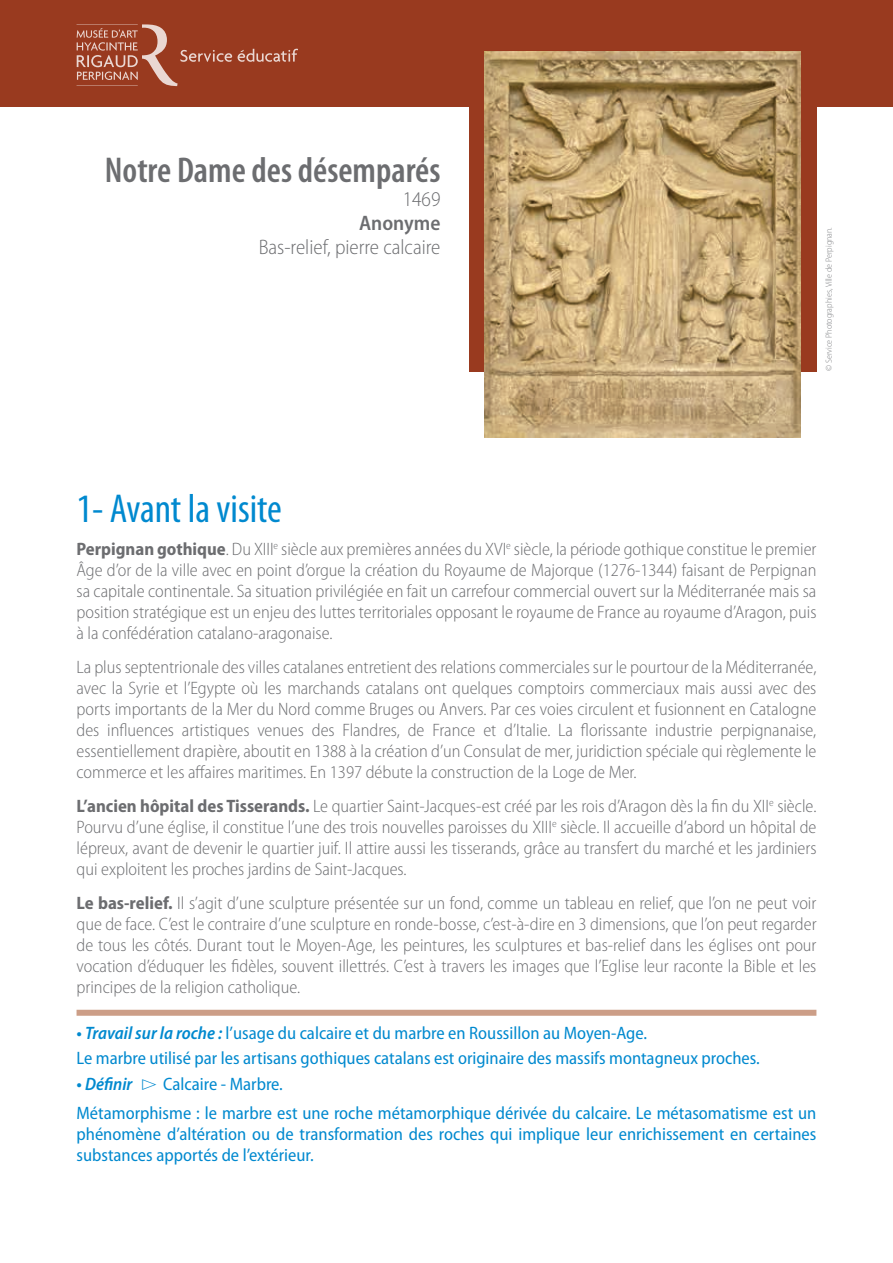
<style>
.page{position:relative;width:893px;height:1263px;background:#fff}
.page>*{position:absolute;margin:0;border:0;box-sizing:border-box;transform-origin:0 0}
.t1{font:condensed 40.5px "Myriad Pro";color:#0089cf}
.t2{font:600 condensed 36px "Myriad Pro";color:#6c6d70}
.t3{font:300 semi-condensed 21px "Myriad Pro";color:#6c6d70}
.t4{font:600 semi-condensed 21px "Myriad Pro";color:#6c6d70}
.t5{font:300 semi-condensed 18px/21px "Myriad Pro";color:#6c6d70;text-align:justify}
.t6{font:semi-condensed 18px/25.2px "Myriad Pro";color:#0089cf}
.t7{font:300 semi-condensed 9px "Myriad Pro";color:#808285}
.s1{font-weight:700}
.s2{font-weight:600;font-style:italic}
.s3{font-family:"Eclectic One";font-stretch:normal}
</style>
<div class="page">
<div style="left:0;top:0;width:893px;height:106px;background:#993a1f"></div>
<div style="left:77px;top:1010px;width:739px;height:6px;background:#cc9e87"></div>
<svg style="left:77px;top:24px;width:221px;height:62px"></svg>
<div style="left:469px;top:24px;width:347px;height:348px;background:#993a1f"></div>
<img style="left:484px;top:52px;width:316px;height:385px">
<h2 class="t2" style="left:105px;top:151px;width:337px">Notre Dame des désemparés</h2>
<p class="t3" style="left:403px;top:188px;width:39px">1469</p>
<p class="t4" style="left:359px;top:212px;width:83px">Anonyme</p>
<p class="t3" style="left:259px;top:236px;width:183px">Bas-relief, pierre calcaire</p>
<p class="t7" style="left:824px;top:371px;width:146px;rotate:-90deg">© Service Photographies, Ville de Perpignan.</p>
<h1 class="t1" style="left:77px;top:484px;width:207px">1- Avant la visite</h1>
<p class="t5" style="left:77px;top:539px;width:741px"><span class="s1">Perpignan gothique</span>. Du XIII<sup>e</sup> siècle aux premières années du XVI<sup>e</sup> siècle, la période gothique constitue le premier Âge d’or de la ville avec en point d’orgue la création du Royaume de Majorque (1276-1344) faisant de Perpignan sa capitale continentale. Sa situation privilégiée en fait un carrefour commercial ouvert sur la Méditerranée mais sa position stratégique est un enjeu des luttes territoriales opposant le royaume de France au royaume d’Aragon, puis à la confédération catalano-aragonaise.</p>
<p class="t5" style="left:77px;top:657px;width:741px">La plus septentrionale des villes catalanes entretient des relations commerciales sur le pourtour de la Méditerranée, avec la Syrie et l’Egypte où les marchands catalans ont quelques comptoirs commerciaux mais aussi avec des ports importants de la Mer du Nord comme Bruges ou Anvers. Par ces voies circulent et fusionnent en Catalogne des influences artistiques venues des Flandres, de France et d’Italie. La florissante industrie perpignanaise, essentiellement drapière, aboutit en 1388 à la création d’un Consulat de mer, juridiction spéciale qui règlemente le commerce et les affaires maritimes. En 1397 débute la construction de la Loge de Mer.</p>
<p class="t5" style="left:77px;top:796px;width:741px"><span class="s1">L’ancien hôpital des Tisserands.</span> Le quartier Saint-Jacques-est créé par les rois d’Aragon dès la fin du XII<sup>e</sup> siècle.<br>Pourvu d’une église, il constitue l’une des trois nouvelles paroisses du XIII<sup>e</sup> siècle. Il accueille d’abord un hôpital de lépreux, avant de devenir le quartier juif. Il attire aussi les tisserands, grâce au transfert du marché et les jardiniers qui exploitent les proches jardins de Saint-Jacques.</p>
<p class="t5" style="left:77px;top:892px;width:741px"><span class="s1">Le bas-relief.</span> Il s’agit d’une sculpture présentée sur un fond, comme un tableau en relief, que l’on ne peut voir que de face. C’est le contraire d’une sculpture en ronde-bosse, c’est-à-dire en 3 dimensions, que l’on peut regarder de tous les côtés. Durant tout le Moyen-Age, les peintures, les sculptures et bas-relief dans les églises ont pour vocation d’éduquer les fidèles, souvent illettrés. C’est à travers les images que l’Eglise leur raconte la Bible et les principes de la religion catholique.</p>
<p class="t6" style="left:77px;top:1021px;width:685px"><span class="s2">• Travail sur la roche :</span> l’usage du calcaire et du marbre en Roussillon au Moyen-Age.<br>Le marbre utilisé par les artisans gothiques catalans est originaire des massifs montagneux proches.</p>
<p class="t6" style="left:77px;top:1069px;width:741px;line-height:29.5px"><span class="s2">• Définir</span> <span class="s3">Z</span> Calcaire - Marbre.<br>Métamorphisme : le marbre est une roche métamorphique dérivée du calcaire. Le métasomatisme est un</p>
<p class="t6" style="left:77px;top:1124px;width:741px;line-height:21px">phénomène d’altération ou de transformation des roches qui implique leur enrichissement en certaines substances apportés de l’extérieur.</p>
</div>
